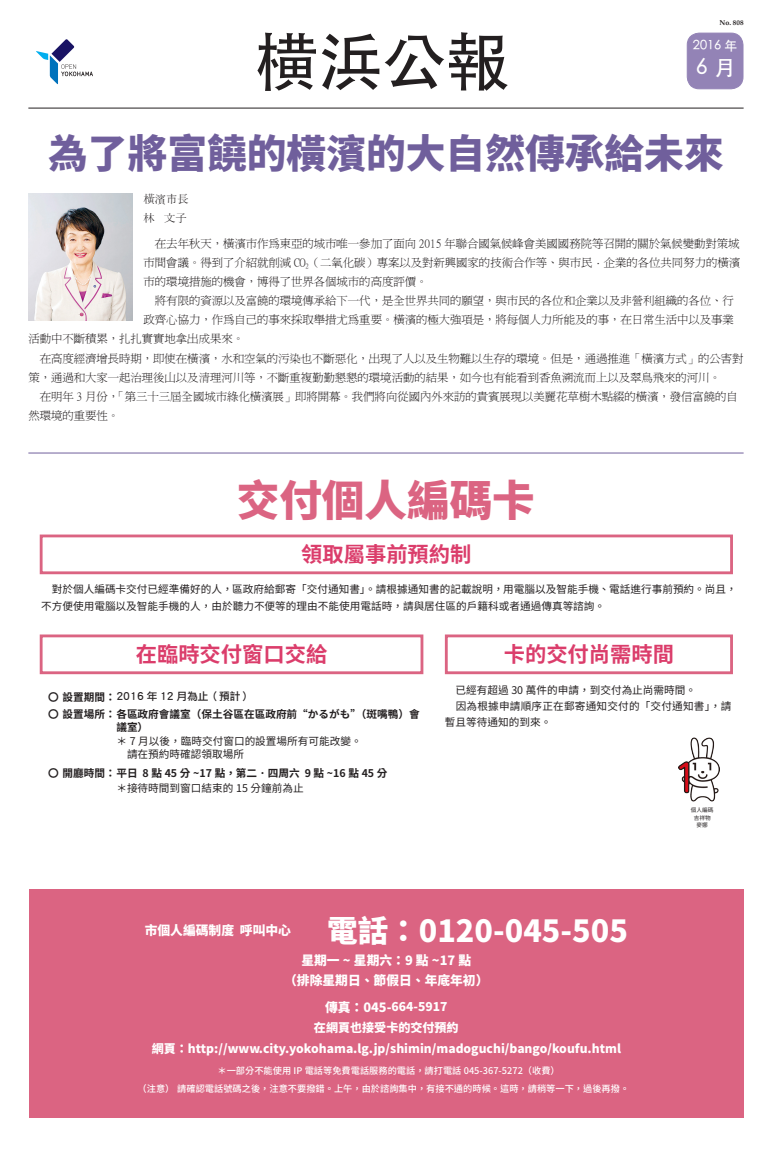
<style>
.page{position:relative;width:772px;height:1151px;background:#fff}
.page>*{position:absolute;margin:0;border:0;box-sizing:border-box;transform-origin:0 0}
.t1{font:500 63.8px "ST Heiti TC";color:#231f20}
.t2{font:900 42.5px "Noto Sans CJ Ktc";color:#db6482}
.t3{font:900 39.7px "Noto Sans CJ Ktc";color:#705f9c}
.t4{font:900 30.5px "Noto Sans CJ Ktc";color:#fff}
.t5{font:700 21.3px "Noto Sans CJ Ktc";color:#db3d6b}
.t6{font:500 21.3px "ST Heiti TC";color:#fff}
.t7{font:900 12.8px "Noto Sans CJ Ktc";color:#fff}
.t8{font:500 12.8px "ST Heiti TC";color:#fff}
.t9{font:900 12px "Noto Sans CJ Ktc";color:#fff}
.t10{font:11.3px/19.1px "Ming Li U";color:#231f20}
.t11{font:11.3px "Apple Myungjo";color:#231f20}
.t12{font:10.6px/16.3px "Noto Sans CJ Ktc";color:#231f20}
.t13{font:700 10.6px "Noto Sans CJ Ktc";color:#231f20}
.t14{font:10.6px/16.3px "Noto Sans CJ Ktc";letter-spacing:.02em;color:#231f20}
.t15{font:10.6px "Li Hei Pro";color:#231f20}
.t16{font:500 9.2px "Noto Sans CJ Ktc";color:#fff}
.t17{font:700 7.1px "Palatino";color:#231f20}
.t18{font:5.7px "Noto Sans CJ Ktc";color:#231f20}
.s1{font-family:"Koz Go Pro";font-weight:700}
.s2{font-family:"Noto Sans CJ Ktc";font-weight:700}
.s3{font-family:"Koz Go Pro"}
.s4{font-family:"Koz Go Pro";font-weight:800;font-size:12px}
.s5{font-size:12.8px}
</style>
<div class="page">
<img style="left:28px;top:194px;width:104px;height:127px">
<hr style="left:28px;top:108px;width:715px;height:1px;background:#231f20">
<svg style="left:36px;top:39px;width:57px;height:45px"></svg>
<div style="left:686px;top:33px;width:56px;height:56px;background:#9383b6;border-radius:12px"></div>
<div style="left:686px;top:33px;width:57px;height:56px;border:1px solid #9383b6;border-radius:12px"></div>
<hr style="left:28px;top:453px;width:715px;height:1px;background:#705f9c">
<div style="left:29px;top:889px;width:714px;height:229px;background:#db6482"></div>
<img style="left:678px;top:738px;width:41px;height:64px">
<div style="left:40px;top:534px;width:692px;height:40px;border:3px solid #db6482"></div>
<div style="left:40px;top:634px;width:383px;height:40px;border:3px solid #db6482"></div>
<div style="left:444px;top:634px;width:288px;height:40px;border:3px solid #db6482"></div>
<p class="t17" style="left:719px;top:17px;width:26px">No. 808</p>
<p class="t1" style="left:255px;top:26px;width:257px">横浜公報</p>
<p class="t8" style="left:692px;top:39px;width:46px">2016 年</p>
<p class="t6" style="left:695px;top:56px;width:40px">6月</p>
<p class="t3" style="left:48px;top:131px;width:676px">為了將富饒的橫濱的大自然傳承給未來</p>
<p class="t11" style="left:143px;top:193px;width:47px">橫濱市長</p>
<p class="t11" style="left:143px;top:212px;width:45px">林 文子</p>
<p class="t10" style="left:143px;top:234px;width:597px;text-align:justify">　在去年秋天，橫濱市作為東亞的城市唯一參加了面向 2015 年聯合國氣候峰會美國國務院等召開的關於氣候變動對策城市間會議。得到了介紹就削減 CO<sub>2</sub>（二氧化碳）專案以及對新興國家的技術合作等、與市民 · 企業的各位共同努力的橫濱市的環境措施的機會，博得了世界各個城市的高度評價。</p>
<p class="t10" style="left:143px;top:291px;width:591px">　將有限的資源以及富饒的環境傳承給下一代，是全世界共同的願望，與市民的各位和企業以及非營利組織的各位、行</p>
<p class="t10" style="left:143px;top:310px;width:591px">政齊心協力，作為自己的事來採取舉措尤為重要。橫濱的極大強項是，將每個人力所能及的事，在日常生活中以及事業</p>
<p class="t10" style="left:28px;top:329px;width:217px">活動中不斷積累，扎扎實實地拿出成果來。</p>
<p class="t10" style="left:28px;top:349px;width:716px">　在高度經濟增長時期，即使在橫濱，水和空氣的污染也不斷惡化，出現了人以及生物難以生存的環境。但是，通過推進「橫濱方式」的公害對策，通過和大家一起治理後山以及清理河川等，不斷重複勤勤懇懇的環境活動的結果，如今也有能看到香魚溯流而上以及翠鳥飛來的河川。</p>
<p class="t10" style="left:28px;top:387px;width:710px">　在明年 3 月份，「第三十三屆全國城市綠化橫濱展」即將開幕。我們將向從國內外來訪的貴賓展現以美麗花草樹木點綴的橫濱，發信富饒的自然環境的重要性。</p>
<p class="t2" style="left:237px;top:476px;width:299px">交付個人編碼卡</p>
<p class="t5" style="left:301px;top:543px;width:172px">領取屬事前預約制</p>
<p class="t12" style="left:41px;top:582px;width:696px">　對於個人編碼卡交付已經準備好的人，區政府給郵寄「交付通知書」。請根據通知書的記載說明，用電腦以及智能手機、電話進行事前預約。尚且，不方便使用電腦以及智能手機的人，由於聽力不便等的理由不能使用電話時，請與居住區的戶籍科或者通過傳真等諮詢。</p>
<p class="t5" style="left:136px;top:643px;width:193px">在臨時交付窗口交給</p>
<p class="t5" style="left:503px;top:643px;width:172px">卡的交付尚需時間</p>
<p class="t15" style="left:48px;top:691px;width:204px"><span class="s1">〇</span><span class="s2">設置期間：</span>2016 年 12 月為止（預計）</p>
<p class="t13" style="left:48px;top:708px;width:372px"><span class="s3">〇</span>設置場所：各區政府會議室（保土谷區在區政府前“かるがも”（斑嘴鴨）會</p>
<p class="t13" style="left:116px;top:721px;width:33px">議室）</p>
<p class="t12" style="left:116px;top:733px;width:247px">＊ 7 月以後，臨時交付窗口的設置場所有可能改變。</p>
<p class="t12" style="left:116px;top:746px;width:129px">　請在預約時確認領取場所</p>
<p class="t13" style="left:48px;top:767px;width:340px"><span class="s3">〇</span>開廳時間：平日 8 點 45 分 ~17 點，第二 · 四周六 9 點 ~16 點 45 分</p>
<p class="t12" style="left:116px;top:780px;width:189px">＊接待時間到窗口結束的 15 分鐘前為止</p>
<p class="t12" style="left:444px;top:682px;width:252px">　已經有超過 30 萬件的申請，到交付為止尚需時間。</p>
<p class="t14" style="left:444px;top:698px;width:288px">　因為根據申請順序正在郵寄通知交付的「交付通知書」，請暫且等待通知的到來。</p>
<p class="t18" style="left:690px;top:807px;width:24px">個人編碼</p>
<p class="t18" style="left:693px;top:814px;width:19px">吉祥物</p>
<p class="t18" style="left:696px;top:821px;width:13px">麥娜</p>
<p class="t7" style="left:145px;top:923px;width:184px">市個人編碼制度 呼叫中心<span class="s4">　　　</span></p>
<p class="t4" style="left:327px;top:914px;width:302px">電話：0120-045-505</p>
<p class="t7" style="left:301px;top:953px;width:171px">星期一 ~ 星期六：9 點 ~17 點</p>
<p class="t7" style="left:284px;top:973px;width:206px">（排除星期日、節假日、年底年初）</p>
<p class="t9" style="left:325px;top:1000px;width:124px"><span class="s5">傳真：045-</span>664-5917</p>
<p class="t9" style="left:314px;top:1021px;width:146px">在網頁也接受卡的交付預約</p>
<p class="t9" style="left:151px;top:1042px;width:470px">網頁：http://www.city.yokohama.lg.jp/shimin/madoguchi/bango/koufu.html</p>
<p class="t16" style="left:217px;top:1065px;width:343px">＊一部分不能使用 IP 電話等免費電話服務的電話，請打電話 045-367-5272（收費）</p>
<p class="t16" style="left:137px;top:1084px;width:492px">（注意） 請確認電話號碼之後，注意不要撥錯。上午，由於諮詢集中，有接不通的時候。這時，請稍等一下，過後再撥。</p>
</div>
